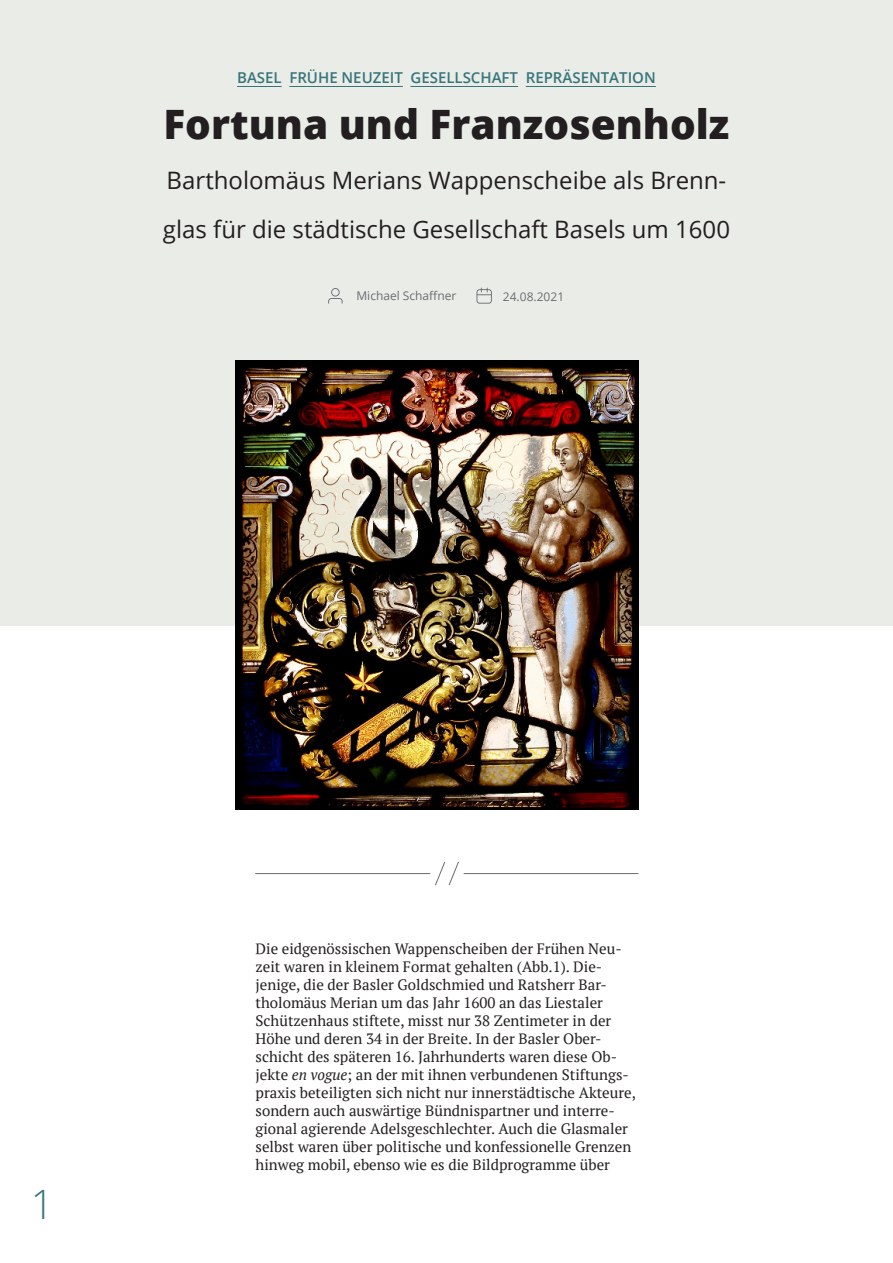
<style>
.page{position:relative;width:893px;height:1263px;background:#fff}
.page>*{position:absolute;margin:0;border:0;box-sizing:border-box;transform-origin:0 0}
.HEADLINE{font:800 40.5px "Open Sans";color:#231f20}
.t1{font:300 40.5px "Open Sans";color:#37757b}
.LEAD{font:24px/49.5px "Open Sans";color:#231f20}
.LAUFTEXT{font:15px/18px "PT Serif";color:#231f20}
.SCHLAGWORTE{font:600 15px "Open Sans";color:#37757b}
.AUTOR_IN_DATUM{font:12px "Open Sans";color:#6c6d70}
.s1{font-style:italic}
</style>
<div class="page">
<div style="left:0;top:0;width:893px;height:625px;background:#eaece8"></div>
<svg style="left:476px;top:288px;width:16px;height:16px"></svg>
<svg style="left:328px;top:288px;width:15px;height:15px"></svg>
<img style="left:235px;top:360px;width:403px;height:450px">
<hr style="left:237px;top:86px;width:45px;height:1px;background:#37757b">
<hr style="left:289px;top:86px;width:114px;height:1px;background:#37757b">
<hr style="left:410px;top:86px;width:108px;height:1px;background:#37757b">
<hr style="left:526px;top:86px;width:130px;height:1px;background:#37757b">
<hr style="left:255px;top:873px;width:175px;height:1px;background:#6c6d70">
<hr style="left:464px;top:873px;width:174px;height:1px;background:#6c6d70">
<svg style="left:435px;top:862px;width:24px;height:24px"></svg>
<p class="SCHLAGWORTE" style="left:237px;top:68px;width:420px">BASEL FRÜHE NEUZEIT GESELLSCHAFT REPRÄSENTATION</p>
<p class="HEADLINE" style="left:163px;top:93px;width:567px">Fortuna und Franzosenholz</p>
<p class="LEAD" style="left:163px;top:154px;width:569px">Bartholomäus Merians Wappenscheibe als Brenn&shy;glas für die städtische Gesellschaft Basels um 1600</p>
<p class="AUTOR_IN_DATUM" style="left:356px;top:288px;width:101px">Michael Schaffner</p>
<p class="AUTOR_IN_DATUM" style="left:503px;top:289px;width:63px">24.08.2021</p>
<h1 class="t1" style="left:31px;top:1177px;width:25px">1</h1>
<p class="LAUFTEXT" style="left:256px;top:940px;width:382px">Die eidgenössischen Wappenscheiben der Frühen Neu&shy;zeit waren in kleinem Format gehalten (Abb.1). Die&shy;jenige, die der Basler Goldschmied und Ratsherr Bar&shy;tholomäus Merian um das Jahr 1600 an das Liestaler Schützenhaus stiftete, misst nur 38 Zentimeter in der Höhe und deren 34 in der Breite. In der Basler Ober&shy;schicht des späteren 16. Jahrhunderts waren diese Ob&shy;jekte <span class="s1">en vogue</span>; an der mit ihnen verbundenen Stiftungs&shy;praxis beteiligten sich nicht nur innerstädtische Akteure, sondern auch auswärtige Bündnispartner und interre&shy;gional agierende Adelsgeschlechter. Auch die Glasmaler selbst waren über politische und konfessionelle Grenzen hinweg mobil, ebenso wie es die Bildprogramme über</p>
</div>
